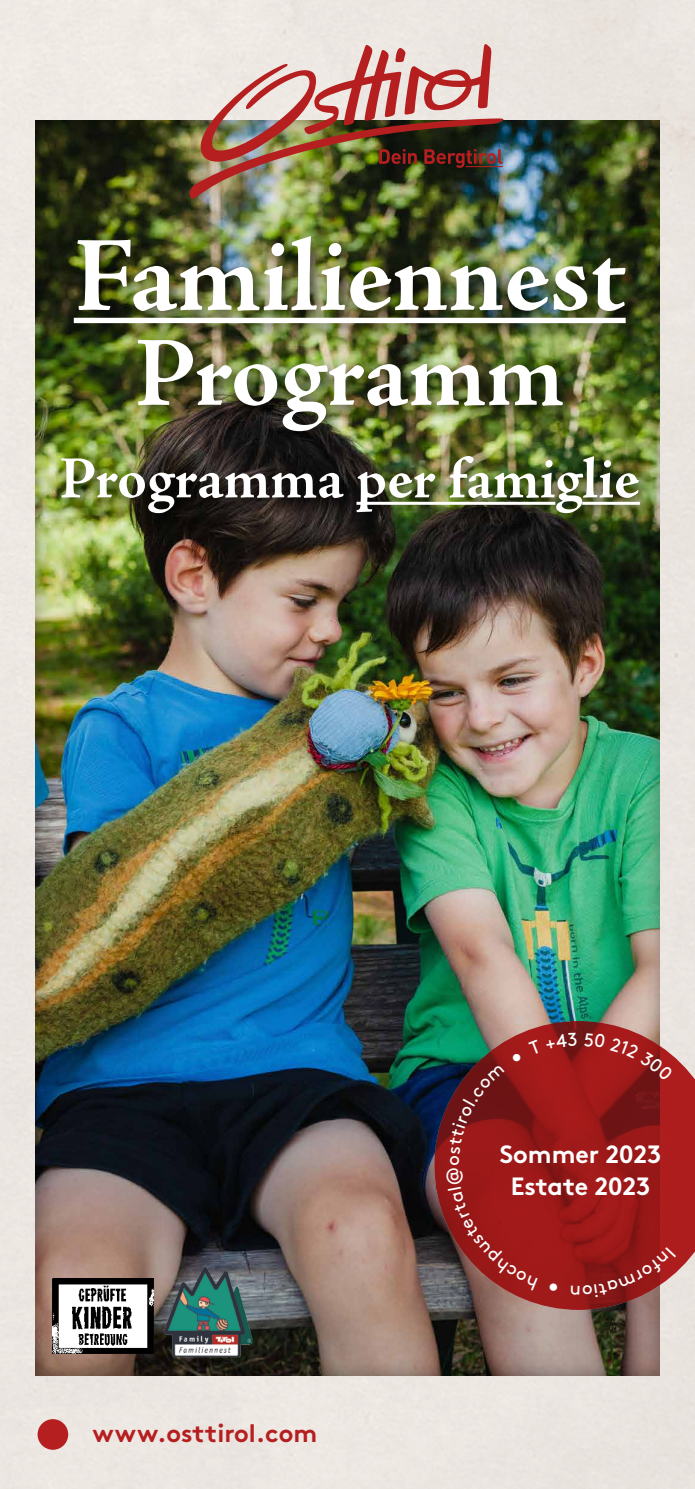
<style>
.page{position:relative;width:695px;height:1489px;background:#fff}
.page>*{position:absolute;margin:0;border:0;box-sizing:border-box;transform-origin:0 0}
.t1{font:700 107.5px "Adobe Jenson Pro";letter-spacing:-.005em;color:#fff}
.t2{font:700 100px "Adobe Jenson Pro";letter-spacing:-.005em;color:#fff}
.t3{font:700 60px "Adobe Jenson Pro";letter-spacing:-.005em;color:#fff}
.t4{font:700 25px/32.5px "Brown";letter-spacing:-.005em;color:#fff;text-align:center}
.t5{font:700 25px "Brown";color:#b51f1f}
</style>
<div class="page">
<div style="left:0;top:0;width:694px;height:1488px;background:#ece6e2"></div>
<div style="left:34px;top:116px;width:628px;height:1260px;background:#000;opacity:.35"></div>
<img style="left:189px;top:43px;width:315px;height:156px">
<svg style="left:434px;top:1020px;width:260px;height:289px;background:#8e5957"></svg>
<div style="left:38px;top:1418px;width:30px;height:31px;background:#b51f1f;border-radius:50%"></div>
<img style="left:152px;top:1264px;width:101px;height:108px">
<img style="left:52px;top:1278px;width:102px;height:75px">
<div style="left:54px;top:229px;width:602px;height:303px;background:#000;opacity:.75"></div>
<div style="left:74px;top:318px;width:551px;height:5px;background:#fff"></div>
<hr style="left:356px;top:502px;width:199px;height:3px;background:#fff">
<hr style="left:582px;top:502px;width:57px;height:3px;background:#fff">
<svg style="left:446px;top:1032px;width:230px;height:265px;background:#91201f"></svg>
<h1 class="t1" style="left:74px;top:215px;width:553px">Familiennest</h1>
<h2 class="t2" style="left:135px;top:316px;width:431px">Programm</h2>
<h3 class="t3" style="left:60px;top:444px;width:581px">Programma per famiglie</h3>
<p class="t5" style="left:93px;top:1413px;width:226px">www.osttirol.com</p>
<p class="t4" style="left:499px;top:1135px;width:163px">Sommer 2023<br>Estate 2023</p>
</div>
